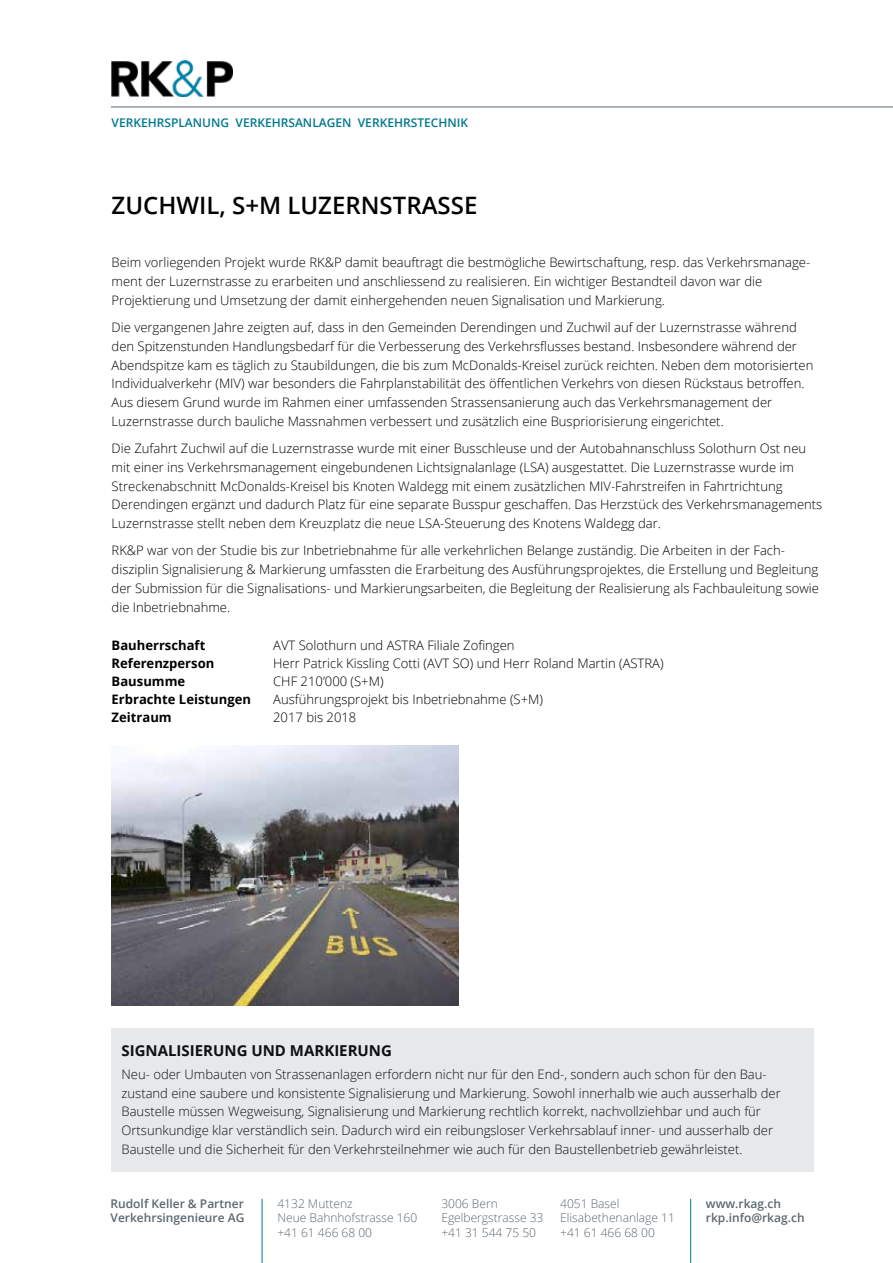
<style>
.page{position:relative;width:893px;height:1263px;background:#fff}
.page>*{position:absolute;margin:0;border:0;box-sizing:border-box;transform-origin:0 0}
.t1{font:600 24px "Open Sans";color:#000}
.t2{font:700 15px "Open Sans";color:#000}
.t3{font:300 13.05px/18.8px "Open Sans";color:#000}
.t4{font:700 13.05px "Open Sans";color:#000}
.t5{font:300 12px/14.4px "Open Sans";color:#5b6770}
.t6{font:600 12px/14.4px "Open Sans";color:#5b6770}
.t7{font:600 12px "Open Sans";color:#00788e}
</style>
<div class="page">
<img style="left:112px;top:745px;width:346px;height:260px">
<div style="left:111px;top:1028px;width:703px;height:143px;background:#e6e8e9"></div>
<hr style="left:262px;top:1199px;width:1px;height:64px;background:#00788e">
<hr style="left:690px;top:1199px;width:1px;height:64px;background:#00788e">
<img style="left:111px;top:60px;width:122px;height:36px">
<hr style="left:111px;top:107px;width:782px;height:1px;background:#5b6770">
<p class="t7" style="left:112px;top:114px;width:358px">VERKEHRSPLANUNG VERKEHRSANLAGEN VERKEHRSTECHNIK</p>
<h1 class="t1" style="left:112px;top:189px;width:367px">ZUCHWIL, S+M LUZERNSTRASSE</h1>
<p class="t3" style="left:112px;top:253px;width:700px">Beim vorliegenden Projekt wurde RK&amp;P damit beauftragt die bestmögliche Bewirtschaftung, resp. das Verkehrsmanage&shy;ment der Luzernstrasse zu erarbeiten und anschliessend zu realisieren. Ein wichtiger Bestandteil davon war die<br>Projektierung und Umsetzung der damit einhergehenden neuen Signalisation und Markierung.</p>
<p class="t3" style="left:112px;top:318px;width:703px">Die vergangenen Jahre zeigten auf, dass in den Gemeinden Derendingen und Zuchwil auf der Luzernstrasse während den Spitzenstunden Handlungsbedarf für die Verbesserung des Verkehrsflusses bestand. Insbesondere während der Abendspitze kam es täglich zu Staubildungen, die bis zum McDonalds-Kreisel zurück reichten. Neben dem motorisierten Individualverkehr (MIV) war besonders die Fahrplanstabilität des öffentlichen Verkehrs von diesen Rückstaus betroffen.<br>Aus diesem Grund wurde im Rahmen einer umfassenden Strassensanierung auch das Verkehrsmanagement der Luzernstrasse durch bauliche Massnahmen verbessert und zusätzlich eine Buspriorisierung eingerichtet.</p>
<p class="t3" style="left:112px;top:439px;width:712px">Die Zufahrt Zuchwil auf die Luzernstrasse wurde mit einer Busschleuse und der Autobahnanschluss Solothurn Ost neu mit einer ins Verkehrsmanagement eingebundenen Lichtsignalanlage (LSA) ausgestattet. Die Luzernstrasse wurde im Streckenabschnitt McDonalds-Kreisel bis Knoten Waldegg mit einem zusätzlichen MIV-Fahrstreifen in Fahrtrichtung Derendingen ergänzt und dadurch Platz für eine separate Busspur geschaffen. Das Herzstück des Verkehrsmanagements Luzernstrasse stellt neben dem Kreuzplatz die neue LSA-Steuerung des Knotens Waldegg dar.</p>
<p class="t3" style="left:112px;top:541px;width:709px">RK&amp;P war von der Studie bis zur Inbetriebnahme für alle verkehrlichen Belange zuständig. Die Arbeiten in der Fach&shy;disziplin Signalisierung &amp; Markierung umfassten die Erarbeitung des Ausführungsprojektes, die Erstellung und Begleitung der Submission für die Signalisations- und Markierungsarbeiten, die Begleitung der Realisierung als Fachbauleitung sowie die Inbetriebnahme.</p>
<p class="t4" style="left:112px;top:636px;width:95px">Bauherrschaft</p>
<p class="t3" style="left:273px;top:635px;width:243px">AVT Solothurn und ASTRA Filiale Zofingen</p>
<p class="t4" style="left:112px;top:654px;width:104px">Referenzperson</p>
<p class="t3" style="left:273px;top:653px;width:392px">Herr Patrick Kissling Cotti (AVT SO) und Herr Roland Martin (ASTRA)</p>
<p class="t4" style="left:112px;top:672px;width:75px">Bausumme</p>
<p class="t3" style="left:273px;top:671px;width:112px">CHF 210’000 (S+M)</p>
<p class="t4" style="left:112px;top:690px;width:141px">Erbrachte Leistungen</p>
<p class="t3" style="left:273px;top:689px;width:271px">Ausführungsprojekt bis Inbetriebnahme (S+M)</p>
<p class="t4" style="left:112px;top:708px;width:62px">Zeitraum</p>
<p class="t3" style="left:273px;top:707px;width:85px">2017 bis 2018</p>
<p class="t2" style="left:122px;top:1040px;width:272px">SIGNALISIERUNG UND MARKIERUNG</p>
<p class="t3" style="left:122px;top:1064px;width:661px">Neu- oder Umbauten von Strassenanlagen erfordern nicht nur für den End-, sondern auch schon für den Bau&shy;zustand eine saubere und konsistente Signalisierung und Markierung. Sowohl innerhalb wie auch ausserhalb der Baustelle müssen Wegweisung, Signalisierung und Markierung rechtlich korrekt, nachvollziehbar und auch für Ortsunkundige klar verständlich sein. Dadurch wird ein reibungsloser Verkehrsablauf inner- und ausserhalb der Baustelle und die Sicherheit für den Verkehrsteilnehmer wie auch für den Baustellenbetrieb gewährleistet.</p>
<p class="t5" style="left:277px;top:1196px;width:141px">4132 Muttenz<br>Neue Bahnhofstrasse 160 +41 61 466 68 00</p>
<p class="t5" style="left:441px;top:1196px;width:104px">3006 Bern<br>Egelbergstrasse 33 +41 31 544 75 50</p>
<p class="t5" style="left:560px;top:1196px;width:116px">4051 Basel<br>Elisabethenanlage 11 +41 61 466 68 00</p>
<p class="t6" style="left:111px;top:1196px;width:135px">Rudolf Keller &amp; Partner<br>Verkehrsingenieure AG</p>
<p class="t6" style="left:706px;top:1196px;width:100px">www.rkag.ch rkp.info@rkag.ch</p>
</div>
